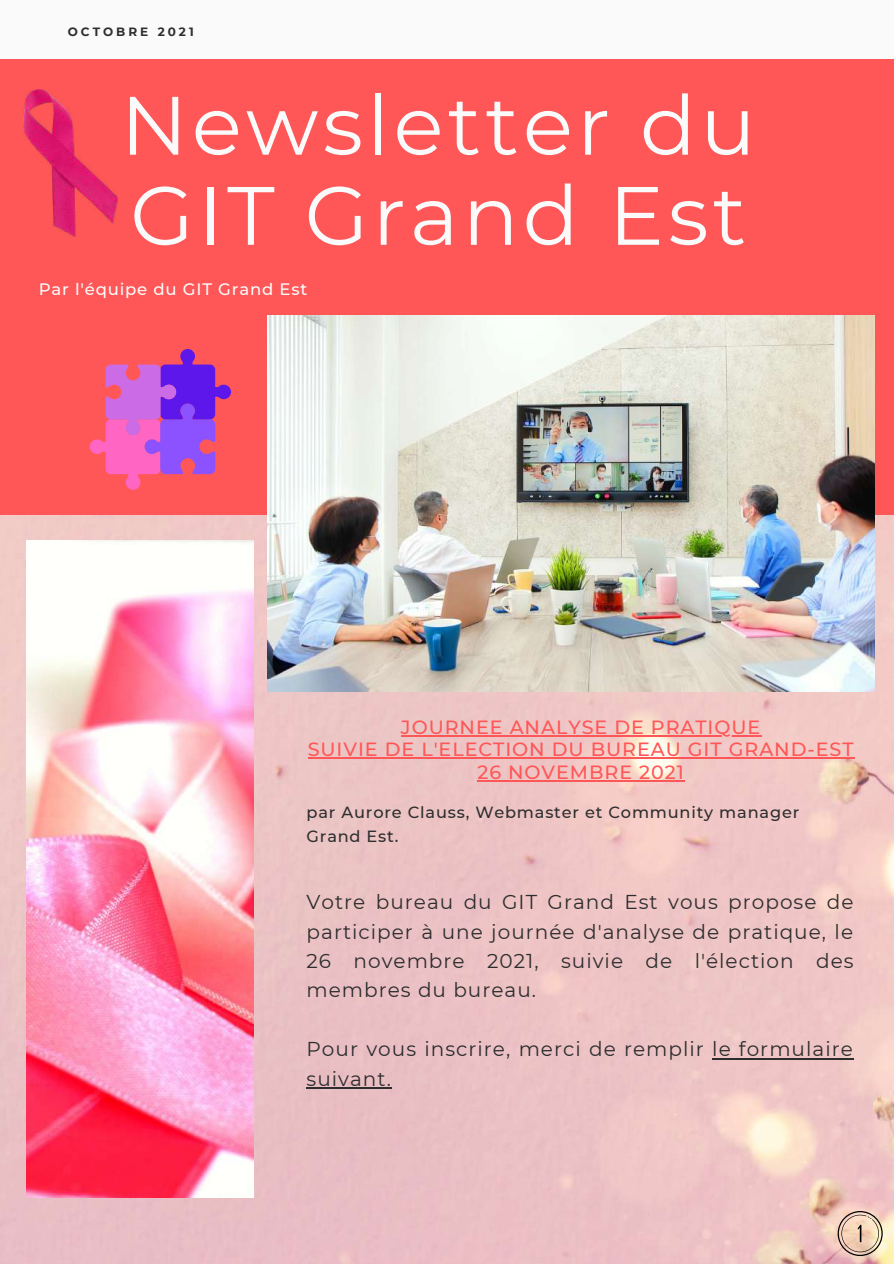
<style>
.page{position:relative;width:894px;height:1264px;background:#fff}
.page>*{position:absolute;margin:0;border:0;box-sizing:border-box;transform-origin:0 0}
.t1{font:82.5px/90.2px "Montserrat";letter-spacing:.05em;color:#fafafa}
.t2{font:20.1px/29.4px "Montserrat";letter-spacing:.05em;color:#2e2e2e;text-align:justify}
.t3{font:500 19.05px/22.5px "Montserrat";letter-spacing:.05em;color:#ff5757;text-align:center}
.t4{font:500 16.5px "Montserrat";letter-spacing:.05em;color:#fafafa}
.t5{font:500 16.2px/23.7px "Montserrat";letter-spacing:.05em;color:#2e2e2e}
.t6{font:700 12px "Montserrat";letter-spacing:.25em;color:#2e2e2e}
</style>
<div class="page">
<img style="left:0;top:514px;width:893px;height:749px">
<div style="left:0;top:59px;width:893px;height:455px;background:#ff5757"></div>
<img style="left:268px;top:315px;width:605px;height:376px">
<div style="left:0;top:0;width:893px;height:59px;background:#fafafa"></div>
<img style="left:27px;top:540px;width:226px;height:657px">
<svg style="left:90px;top:349px;width:141px;height:141px"></svg>
<svg style="left:837px;top:1210px;width:45px;height:45px;background:#d6baa5"></svg>
<img style="left:24px;top:89px;width:93px;height:148px">
<hr style="left:401px;top:735px;width:360px;height:1px;background:#ff5757">
<hr style="left:307px;top:757px;width:547px;height:1px;background:#ff5757">
<hr style="left:477px;top:780px;width:207px;height:1px;background:#ff5757">
<hr style="left:712px;top:1058px;width:141px;height:1px;background:#2e2e2e">
<hr style="left:306px;top:1087px;width:86px;height:2px;background:#2e2e2e">
<p class="t6" style="left:68px;top:24px;width:127px">OCTOBRE 2021</p>
<h1 class="t1" style="left:120px;top:80px;width:636px">Newsletter du<br>GIT Grand Est</h1>
<p class="t4" style="left:39px;top:279px;width:270px">Par l'équipe du GIT Grand Est</p>
<p class="t3" style="left:307px;top:716px;width:547px">JOURNEE ANALYSE DE PRATIQUE<br>SUIVIE DE L'ELECTION DU BUREAU GIT GRAND-EST<br>26 NOVEMBRE 2021</p>
<p class="t5" style="left:306px;top:800px;width:494px">par Aurore Clauss, Webmaster et Community manager<br>Grand Est.</p>
<p class="t2" style="left:306px;top:887px;width:548px">Votre bureau du GIT Grand Est vous propose de participer à une journée d'analyse de pratique, le 26 novembre 2021, suivie de l'élection des membres du bureau.</p>
<p class="t2" style="left:306px;top:1034px;width:547px">Pour vous inscrire, merci de remplir le formulaire suivant.</p>
</div>
